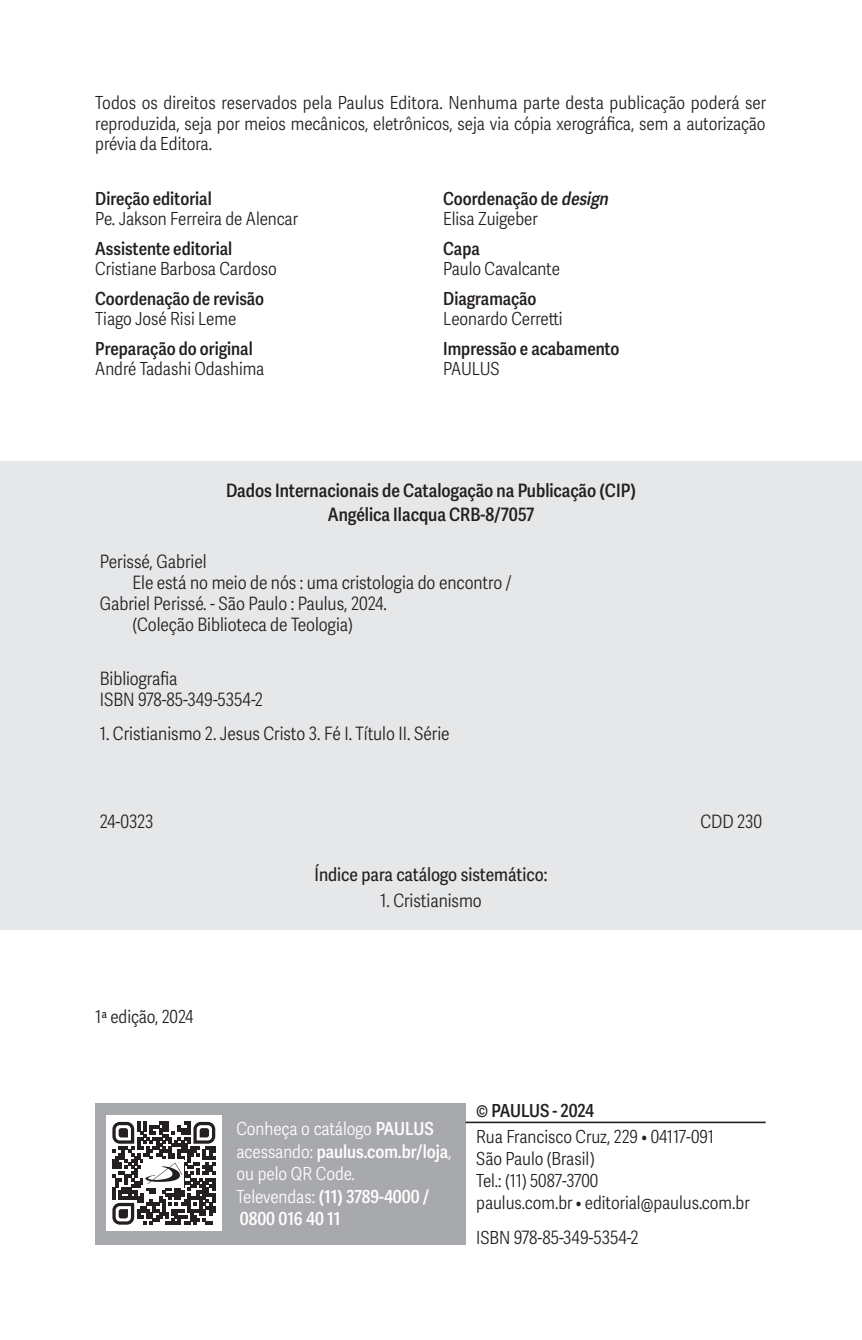
<style>
.page{position:relative;width:862px;height:1340px;background:#fff}
.page>*{position:absolute;margin:0;border:0;box-sizing:border-box;transform-origin:0 0}
.t1{font:300 18.45px/20.7px "Adelle Sans Cnd";color:#231f20}
.t2{font:600 18.45px "Adelle Sans Cnd";color:#231f20}
.t3{font:18.45px "Adelle Sans Cnd";color:#231f20}
.t4{font:300 18px/20.2px "Adelle Sans Cnd";color:#231f20}
.t5{font:600 18px/20.2px "Adelle Sans Cnd";color:#231f20}
.t6{font:300 18px/22.5px "Adelle Sans Cnd";color:#fff}
.t7{font:600 18px/22.5px "Adelle Sans Cnd";color:#fff}
.s1{font-weight:600}
.s2{font-weight:300}
.s3{font-style:italic}
.s4{font-size:18px}
</style>
<div class="page">
<div style="left:95px;top:1102px;width:370px;height:142px;background:#a8a9ad"></div>
<hr style="left:465px;top:1121px;width:300px;height:2px;background:#231f20">
<div style="left:106px;top:1115px;width:115px;height:115px;background:#fff"></div>
<svg style="left:112px;top:1121px;width:103px;height:103px"></svg>
<div style="left:0;top:460px;width:861px;height:469px;background:#e6e7e9"></div>
<p class="t4" style="left:95px;top:93px;width:672px;text-align:justify">Todos os direitos reservados pela Paulus Editora. Nenhuma parte desta publicação poderá ser reproduzida, seja por meios mecânicos, eletrônicos, seja via cópia xerográfica, sem a autorização prévia da Editora.</p>
<p class="t4" style="left:95px;top:189px;width:204px"><span class="s1">Direção editorial<br></span>Pe. Jakson Ferreira de Alencar</p>
<p class="t4" style="left:95px;top:239px;width:183px"><span class="s1">Assistente editorial<br></span>Cristiane Barbosa Cardoso</p>
<p class="t5" style="left:95px;top:289px;width:170px">Coordenação de revisão<br><span class="s2">Tiago José Risi Leme</span></p>
<p class="t5" style="left:95px;top:339px;width:171px">Preparação do original<br><span class="s2">André Tadashi Odashima</span></p>
<p class="t5" style="left:443px;top:189px;width:170px">Coordenação de <span class="s3">design<br></span><span class="s2">Elisa Zuigeber</span></p>
<p class="t4" style="left:443px;top:239px;width:118px"><span class="s1">Capa<br></span>Paulo Cavalcante</p>
<p class="t4" style="left:443px;top:289px;width:121px"><span class="s1">Diagramação<br></span>Leonardo Cerretti</p>
<p class="t5" style="left:443px;top:339px;width:178px">Impressão e acabamento<br><span class="s2">PAULUS</span></p>
<p class="t2" style="left:226px;top:480px;width:411px">Dados Internacionais de Catalogação na Publicação (CIP)</p>
<p class="t2" style="left:327px;top:504px;width:208px">Angélica Ilacqua CRB-8/7057</p>
<p class="t1" style="left:100px;top:552px;width:108px">Perissé, Gabriel</p>
<p class="t1" style="left:100px;top:572px;width:413px;text-indent:33px">Ele está no meio de nós : uma cristologia do encontro /<br>Gabriel Perissé. - São Paulo : Paulus, 2024.</p>
<p class="t1" style="left:132px;top:614px;width:222px">(Coleção Biblioteca de Teologia)</p>
<p class="t1" style="left:100px;top:668px;width:79px">Bibliografia</p>
<p class="t1" style="left:100px;top:689px;width:165px">ISBN 978-85-349-5354-2</p>
<p class="t1" style="left:100px;top:723px;width:351px">1. Cristianismo 2. Jesus Cristo 3. Fé I. Título II. Série</p>
<p class="t1" style="left:100px;top:811px;width:55px">24-0323</p>
<p class="t1" style="left:700px;top:811px;width:63px">CDD 230</p>
<p class="t3" style="left:314px;top:864px;width:234px">Índice para catálogo sistemático:</p>
<p class="t1" style="left:380px;top:890px;width:103px">1. Cristianismo</p>
<p class="t4" style="left:95px;top:1007px;width:100px">1ª edição, 2024</p>
<p class="t6" style="left:236px;top:1118px;width:216px">Conheça o catálogo <span class="s1">PAULUS </span>acessando: <span class="s1">paulus.com.br/loja</span>, ou pelo QR Code.</p>
<p class="t7" style="left:236px;top:1185px;width:194px"><span class="s2">Televendas:</span> (11) 3789-4000 /<br>0800 016 40 11</p>
<p class="t5" style="left:476px;top:1100px;width:119px">© PAULUS - 2024</p>
<p class="t4" style="left:476px;top:1126px;width:239px;line-height:22.1px">Rua Francisco Cruz, 229 • 04117-091<br>São Paulo (Brasil)</p>
<p class="t4" style="left:476px;top:1171px;width:123px">Tel.: (11) 5087-3700</p>
<p class="t4" style="left:476px;top:1193px;width:275px">paulus.com.br • editorial@paulus.com.br</p>
<p class="t1" style="left:476px;top:1227px;width:164px"><span class="s4">ISBN</span> 978-85-349-5354-2</p>
</div>
